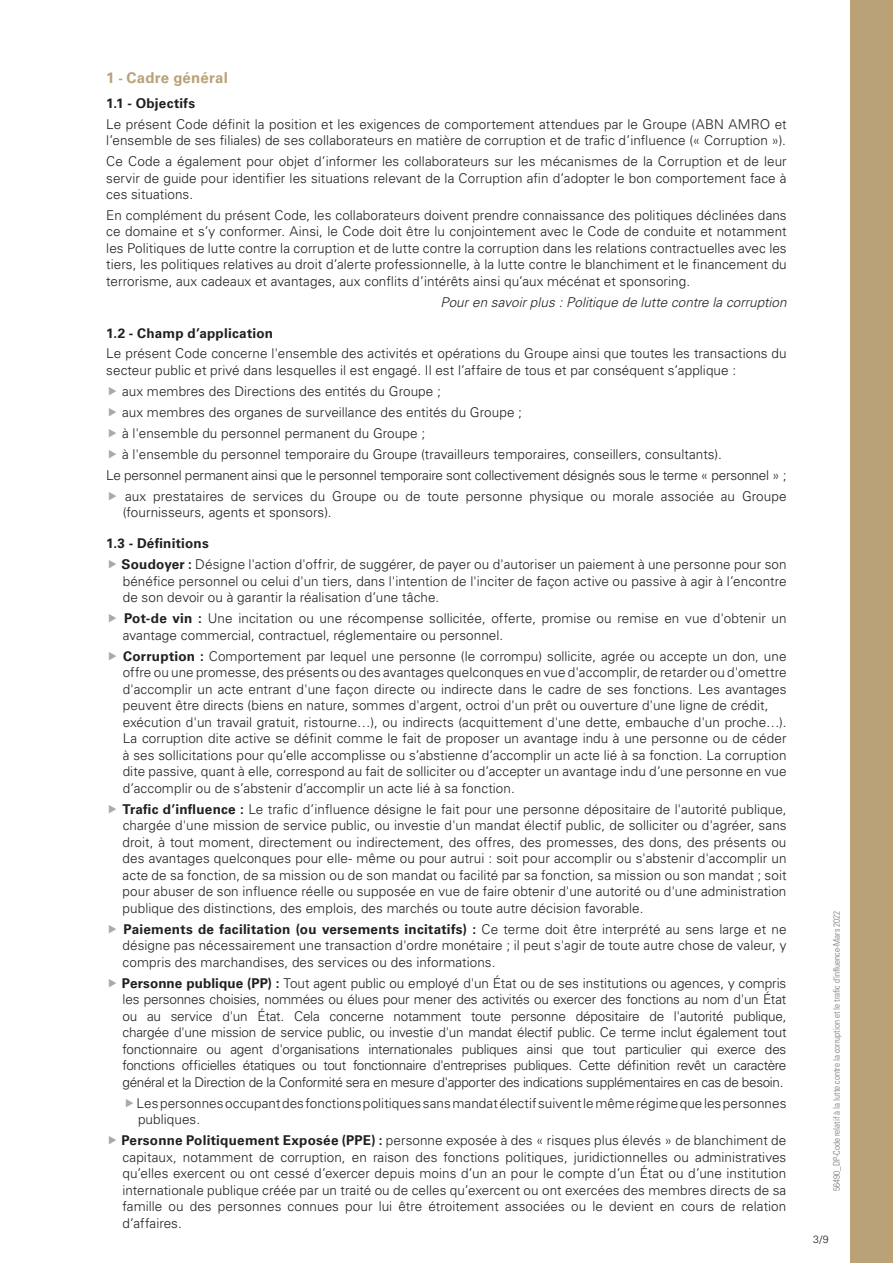
<style>
.page{position:relative;width:893px;height:1263px;background:#fff}
.page>*{position:absolute;margin:0;border:0;box-sizing:border-box;transform-origin:0 0}
.t1{font:700 15px "Univers LT Std";letter-spacing:.015em;color:#b9a278}
.t2{font:300 13.5px/16.5px "Univers LT Std";letter-spacing:.005em;color:#231f20}
.t3{font:300 13.5px "Univers LT Std";letter-spacing:-.015em;color:#231f20}
.t4{font:italic 300 13.5px "Univers LT Std";letter-spacing:.005em;color:#231f20}
.t5{font:700 13.5px "Univers LT Std";letter-spacing:.02em;color:#231f20}
.t6{font:300 10.5px "Univers LT Std";color:#231f20}
.t7{font:300 condensed 9px "Univers LT Std";color:#717275}
.s1{font-size:13.5px}
.s2{font-weight:700}
</style>
<div class="page">
<div style="left:850px;top:0;width:43px;height:1263px;background:#b9a278"></div>
<p class="t1" style="left:106px;top:69px;width:123px">1 <span class="s1">-</span> Cadre général</p>
<p class="t5" style="left:106px;top:95px;width:90px">1.1 - Objectifs</p>
<p class="t2" style="left:106px;top:116px;width:682px">Le présent Code définit la position et les exigences de comportement attendues par le Groupe (ABN AMRO et l’ensemble de ses filiales) de ses collaborateurs en matière de corruption et de trafic d’influence (« Corruption »).</p>
<p class="t2" style="left:106px;top:153px;width:682px;text-align:justify">Ce Code a également pour objet d’informer les collaborateurs sur les mécanismes de la Corruption et de leur servir de guide pour identifier les situations relevant de la Corruption afin d’adopter le bon comportement face à ces situations.</p>
<p class="t2" style="left:106px;top:207px;width:682px;text-align:justify">En complément du présent Code, les collaborateurs doivent prendre connaissance des politiques déclinées dans ce domaine et s’y conformer. Ainsi, le Code doit être lu conjointement avec le Code de conduite et notamment les Politiques de lutte contre la corruption et de lutte contre la corruption dans les relations contractuelles avec les tiers, les politiques relatives au droit d’alerte professionnelle, à la lutte contre le blanchiment et le financement du terrorisme, aux cadeaux et avantages, aux conflits d’intérêts ainsi qu’aux mécénat et sponsoring.</p>
<p class="t4" style="left:440px;top:294px;width:348px">Pour en savoir plus : Politique de lutte contre la corruption</p>
<p class="t5" style="left:106px;top:325px;width:168px">1.2 - Champ d’application</p>
<p class="t2" style="left:106px;top:345px;width:682px">Le présent Code concerne l'ensemble des activités et opérations du Groupe ainsi que toutes les transactions du secteur public et privé dans lesquelles il est engagé. Il est l’affaire de tous et par conséquent s’applique :</p>
<p class="t2" style="left:122px;top:383px;width:320px">aux membres des Directions des entités du Groupe ;</p>
<p class="t2" style="left:122px;top:404px;width:401px">aux membres des organes de surveillance des entités du Groupe ;</p>
<p class="t2" style="left:122px;top:425px;width:305px">à l'ensemble du personnel permanent du Groupe ;</p>
<p class="t2" style="left:122px;top:446px;width:601px">à l'ensemble du personnel temporaire du Groupe (travailleurs temporaires, conseillers, consultants).</p>
<p class="t3" style="left:106px;top:467px;width:682px">Le personnel permanent ainsi que le personnel temporaire sont collectivement désignés sous le terme « personnel » ;</p>
<p class="t2" style="left:125px;top:488px;width:663px">aux prestataires de services du Groupe ou de toute personne physique ou morale associée au Groupe</p>
<p class="t2" style="left:123px;top:504px;width:210px">(fournisseurs, agents et sponsors).</p>
<p class="t2" style="left:122px;top:533px;width:666px;line-height:21px;text-indent:-15px"><span class="s2">1.3 - Définitions<br>Soudoyer :</span> Désigne l'action d'offrir, de suggérer, de payer ou d'autoriser un paiement à une personne pour son</p>
<p class="t2" style="left:123px;top:573px;width:665px">bénéfice personnel ou celui d'un tiers, dans l'intention de l'inciter de façon active ou passive à agir à l’encontre de son devoir ou à garantir la réalisation d’une tâche.</p>
<p class="t2" style="left:123px;top:610px;width:665px"><span class="s2">Pot-de vin :</span> Une incitation ou une récompense sollicitée, offerte, promise ou remise en vue d'obtenir un avantage commercial, contractuel, réglementaire ou personnel.</p>
<p class="t2" style="left:123px;top:648px;width:665px"><span class="s2">Corruption :</span> Comportement par lequel une personne (le corrompu) sollicite, agrée ou accepte un don, une offre ou une promesse, des présents ou des avantages quelconques en vue d'accomplir, de retarder ou d'omettre d'accomplir un acte entrant d'une façon directe ou indirecte dans le cadre de ses fonctions. Les avantages peuvent être directs (biens en nature, sommes d'argent, octroi d'un prêt ou ouverture d'une ligne de crédit, exécution d'un travail gratuit, ristourne…), ou indirects (acquittement d'une dette, embauche d'un proche…).<br>La corruption dite active se définit comme le fait de proposer un avantage indu à une personne ou de céder à ses sollicitations pour qu’elle accomplisse ou s’abstienne d’accomplir un acte lié à sa fonction. La corruption dite passive, quant à elle, correspond au fait de solliciter ou d’accepter un avantage indu d’une personne en vue d’accomplir ou de s’abstenir d’accomplir un acte lié à sa fonction.</p>
<p class="t2" style="left:123px;top:801px;width:665px;text-align:justify"><span class="s2">Trafic d’influence :</span> Le trafic d’influence désigne le fait pour une personne dépositaire de l'autorité publique, chargée d'une mission de service public, ou investie d'un mandat électif public, de solliciter ou d'agréer, sans droit, à tout moment, directement ou indirectement, des offres, des promesses, des dons, des présents ou des avantages quelconques pour elle- même ou pour autrui : soit pour accomplir ou s'abstenir d'accomplir un acte de sa fonction, de sa mission ou de son mandat ou facilité par sa fonction, sa mission ou son mandat ; soit pour abuser de son influence réelle ou supposée en vue de faire obtenir d'une autorité ou d'une administration publique des distinctions, des emplois, des marchés ou toute autre décision favorable.</p>
<p class="t2" style="left:123px;top:921px;width:665px;text-align:justify"><span class="s2">Paiements de facilitation (ou versements incitatifs) :</span> Ce terme doit être interprété au sens large et ne désigne pas nécessairement une transaction d'ordre monétaire ; il peut s'agir de toute autre chose de valeur, y compris des marchandises, des services ou des informations.</p>
<p class="t2" style="left:122px;top:975px;width:666px;text-align:justify"><span class="s2">Personne publique (PP) :</span> Tout agent public ou employé d'un État ou de ses institutions ou agences, y compris les personnes choisies, nommées ou élues pour mener des activités ou exercer des fonctions au nom d'un État ou au service d'un État. Cela concerne notamment toute personne dépositaire de l'autorité publique, chargée d'une mission de service public, ou investie d'un mandat électif public. Ce terme inclut également tout fonctionnaire ou agent d'organisations internationales publiques ainsi que tout particulier qui exerce des fonctions officielles étatiques ou tout fonctionnaire d'entreprises publiques. Cette définition revêt un caractère général et la Direction de la Conformité sera en mesure d'apporter des indications supplémentaires en cas de besoin.</p>
<p class="t2" style="left:137px;top:1095px;width:651px">Les personnes occupant des fonctions politiques sans mandat électif suivent le même régime que les personnes publiques.</p>
<p class="t2" style="left:121px;top:1132px;width:666px;text-align:justify"><span class="s2">Personne Politiquement Exposée (PPE) :</span> personne exposée à des « risques plus élevés » de blanchiment de capitaux, notamment de corruption, en raison des fonctions politiques, juridictionnelles ou administratives qu’elles exercent ou ont cessé d’exercer depuis moins d’un an pour le compte d’un État ou d’une institution internationale publique créée par un traité ou de celles qu’exercent ou ont exercées des membres directs de sa famille ou des personnes connues pour lui être étroitement associées ou le devient en cours de relation d’affaires.</p>
<p class="t7" style="left:831px;top:1191px;width:282px;rotate:-90deg">56490_DP-Code relatif à la lutte contre la corruption et le trafic d'influence-Mars 2022</p>
<p class="t6" style="left:813px;top:1233px;width:17px">3/9</p>
</div>
